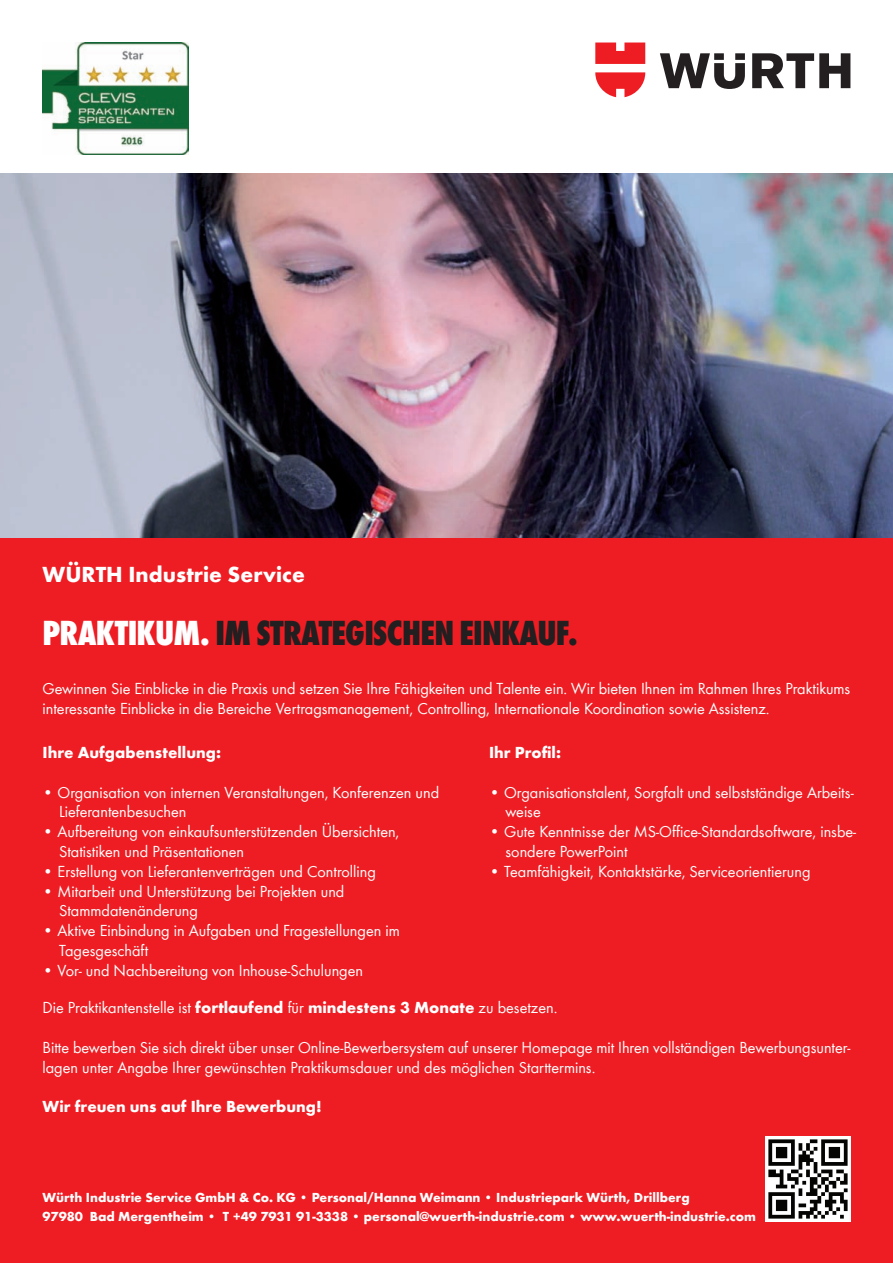
<style>
.page{position:relative;width:893px;height:1263px;background:#fff}
.page>*{position:absolute;margin:0;border:0;box-sizing:border-box;transform-origin:0 0}
.t1{font:800 condensed 36px "Wuerth";letter-spacing:-.02em;color:#231f20}
.t2{font:700 22.5px "Wuerth";color:#fff}
.t3{font:16.5px/19.8px "Wuerth";color:#fff}
.t4{font:700 16.5px "Wuerth";color:#fff}
.t5{font:700 13.5px/19px "Wuerth";color:#fff}
.s1{color:#fff}
.s2{font-weight:700}
</style>
<div class="page">
<svg style="left:660px;top:53px;width:190px;height:36px"></svg>
<svg style="left:595px;top:43px;width:50px;height:54px"></svg>
<img style="left:43px;top:43px;width:146px;height:111px">
<div style="left:0;top:538px;width:893px;height:725px;background:#ee1d23"></div>
<img style="left:765px;top:1136px;width:85px;height:85px">
<img style="left:0;top:174px;width:893px;height:364px">
<h2 class="t2" style="left:43px;top:558px;width:264px">WÜRTH Industrie Service</h2>
<h1 class="t1" style="left:43px;top:607px;width:537px"><span class="s1">PRAKTIKUM.</span> IM STRATEGISCHEN EINKAUF.</h1>
<p class="t3" style="left:43px;top:678px;width:809px">Gewinnen Sie Einblicke in die Praxis und setzen Sie Ihre Fähigkeiten und Talente ein. Wir bieten Ihnen im Rahmen Ihres Praktikums interessante Einblicke in die Bereiche Vertragsmanagement, Controlling, Internationale Koordination sowie Assistenz.</p>
<p class="t4" style="left:43px;top:740px;width:180px">Ihre Aufgabenstellung:</p>
<p class="t3" style="left:59px;top:781px;width:382px;text-indent:-16px">• Organisation von internen Veranstaltungen, Konferenzen und<br>Lieferantenbesuchen</p>
<p class="t3" style="left:59px;top:821px;width:342px;text-indent:-16px">• Aufbereitung von einkaufsunterstützenden Übersichten,<br>Statistiken und Präsentationen</p>
<p class="t3" style="left:43px;top:861px;width:335px">• Erstellung von Lieferantenverträgen und Controlling</p>
<p class="t3" style="left:59px;top:880px;width:287px;text-indent:-16px">• Mitarbeit und Unterstützung bei Projekten und<br>Stammdatenänderung</p>
<p class="t3" style="left:59px;top:920px;width:342px;text-indent:-16px">• Aktive Einbindung in Aufgaben und Fragestellungen im<br>Tagesgeschäft</p>
<p class="t3" style="left:43px;top:960px;width:322px">• Vor- und Nachbereitung von Inhouse-Schulungen</p>
<p class="t4" style="left:489px;top:740px;width:73px">Ihr Profil:</p>
<p class="t3" style="left:505px;top:781px;width:350px;text-indent:-16px">• Organisationstalent, Sorgfalt und selbstständige Arbeits&shy;weise</p>
<p class="t3" style="left:505px;top:821px;width:352px;text-indent:-16px">• Gute Kenntnisse der MS-Office-Standardsoftware, insbe&shy;sondere PowerPoint</p>
<p class="t3" style="left:489px;top:861px;width:323px">• Teamfähigkeit, Kontaktstärke, Serviceorientierung</p>
<p class="t3" style="left:43px;top:997px;width:516px">Die Praktikantenstelle ist <span class="s2">fortlaufend</span> für <span class="s2">mindestens 3 Monate</span> zu besetzen.</p>
<p class="t3" style="left:43px;top:1036px;width:809px">Bitte bewerben Sie sich direkt über unser Online-Bewerbersystem auf unserer Homepage mit Ihren vollständigen Bewerbungsunter&shy;lagen unter Angabe Ihrer gewünschten Praktikumsdauer und des möglichen Starttermins.</p>
<p class="t4" style="left:43px;top:1094px;width:281px">Wir freuen uns auf Ihre Bewerbung!</p>
<p class="t5" style="left:43px;top:1187px;width:715px">Würth Industrie Service GmbH &amp; Co. KG • Personal/Hanna Weimann • Industriepark Würth, Drillberg<br>97980 Bad Mergentheim • T +49 7931 91-3338 • personal@wuerth-industrie.com • www.wuerth-industrie.com</p>
</div>
